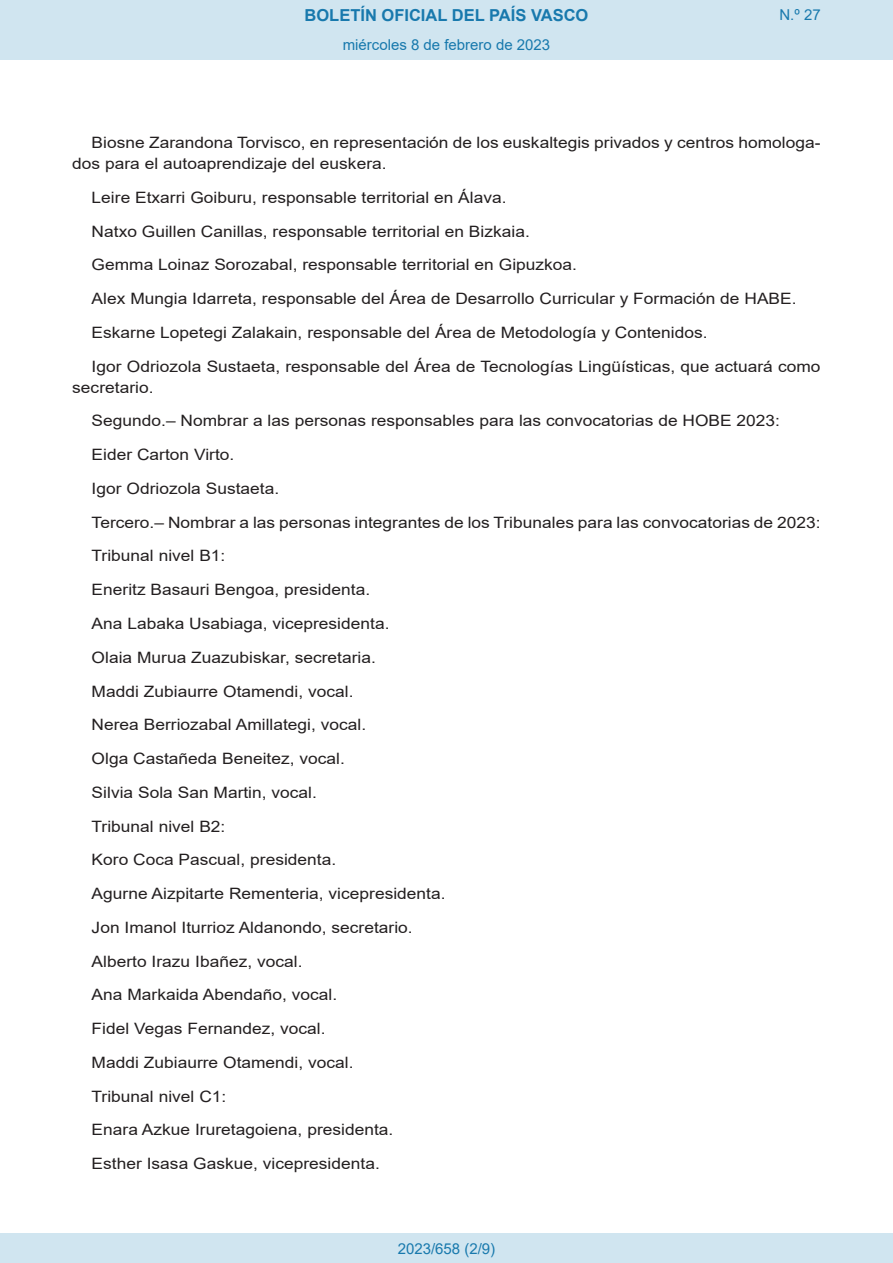
<style>
.page{position:relative;width:893px;height:1263px;background:#fff}
.page>*{position:absolute;margin:0;border:0;box-sizing:border-box;transform-origin:0 0}
.t1{font:700 16.5px "Arial";color:#1879ad}
.BOPVDetalle{font:15.6px/21px "Arial";color:#231f20;scale:1.11 1}
.Paginacion_Centro{font:15px "Arial";color:#1879ad}
</style>
<div class="page">
<div style="left:0;top:0;width:893px;height:60px;background:#d0e5f0"></div>
<div style="left:0;top:1233px;width:893px;height:30px;background:#d0e5f0"></div>
<p class="t1" style="left:305px;top:3px;width:285px">BOLETÍN OFICIAL DEL PAÍS VASCO</p>
<p class="Paginacion_Centro" style="left:343px;top:35px;width:209px">miércoles 8 de febrero de 2023</p>
<p class="Paginacion_Centro" style="left:779px;top:5px;width:43px">N.º 27</p>
<p class="BOPVDetalle" style="left:72px;top:132px;width:676px;text-indent:19px">Biosne Zarandona Torvisco, en representación de los euskaltegis privados y centros homologa&shy;dos para el autoaprendizaje del euskera.</p>
<p class="BOPVDetalle" style="left:92px;top:187px;width:375px">Leire Etxarri Goiburu, responsable territorial en Álava.</p>
<p class="BOPVDetalle" style="left:92px;top:221px;width:396px">Natxo Guillen Canillas, responsable territorial en Bizkaia.</p>
<p class="BOPVDetalle" style="left:92px;top:254px;width:439px">Gemma Loinaz Sorozabal, responsable territorial en Gipuzkoa.</p>
<p class="BOPVDetalle" style="left:92px;top:288px;width:637px">Alex Mungia Idarreta, responsable del Área de Desarrollo Curricular y Formación de HABE.</p>
<p class="BOPVDetalle" style="left:92px;top:322px;width:556px">Eskarne Lopetegi Zalakain, responsable del Área de Metodología y Contenidos.</p>
<p class="BOPVDetalle" style="left:72px;top:356px;width:676px;text-indent:19px">Igor Odriozola Sustaeta, responsable del Área de Tecnologías Lingüísticas, que actuará como secretario.</p>
<p class="BOPVDetalle" style="left:92px;top:410px;width:622px">Segundo.– Nombrar a las personas responsables para las convocatorias de HOBE 2023:</p>
<p class="BOPVDetalle" style="left:92px;top:444px;width:130px">Eider Carton Virto.</p>
<p class="BOPVDetalle" style="left:92px;top:478px;width:171px">Igor Odriozola Sustaeta.</p>
<p class="BOPVDetalle" style="left:92px;top:512px;width:658px">Tercero.– Nombrar a las personas integrantes de los Tribunales para las convocatorias de 2023:</p>
<p class="BOPVDetalle" style="left:92px;top:545px;width:122px">Tribunal nivel B1:</p>
<p class="BOPVDetalle" style="left:92px;top:579px;width:252px">Eneritz Basauri Bengoa, presidenta.</p>
<p class="BOPVDetalle" style="left:92px;top:613px;width:270px">Ana Labaka Usabiaga, vicepresidenta.</p>
<p class="BOPVDetalle" style="left:92px;top:647px;width:258px">Olaia Murua Zuazubiskar, secretaria.</p>
<p class="BOPVDetalle" style="left:92px;top:680px;width:238px">Maddi Zubiaurre Otamendi, vocal.</p>
<p class="BOPVDetalle" style="left:92px;top:714px;width:249px">Nerea Berriozabal Amillategi, vocal.</p>
<p class="BOPVDetalle" style="left:92px;top:748px;width:230px">Olga Castañeda Beneitez, vocal.</p>
<p class="BOPVDetalle" style="left:92px;top:782px;width:205px">Silvia Sola San Martin, vocal.</p>
<p class="BOPVDetalle" style="left:92px;top:815px;width:122px">Tribunal nivel B2:</p>
<p class="BOPVDetalle" style="left:92px;top:849px;width:222px">Koro Coca Pascual, presidenta.</p>
<p class="BOPVDetalle" style="left:92px;top:883px;width:320px">Agurne Aizpitarte Rementeria, vicepresidenta.</p>
<p class="BOPVDetalle" style="left:92px;top:917px;width:291px">Jon Imanol Iturrioz Aldanondo, secretario.</p>
<p class="BOPVDetalle" style="left:92px;top:950px;width:191px">Alberto Irazu Ibañez, vocal.</p>
<p class="BOPVDetalle" style="left:92px;top:984px;width:223px">Ana Markaida Abendaño, vocal.</p>
<p class="BOPVDetalle" style="left:92px;top:1018px;width:212px">Fidel Vegas Fernandez, vocal.</p>
<p class="BOPVDetalle" style="left:92px;top:1052px;width:238px">Maddi Zubiaurre Otamendi, vocal.</p>
<p class="BOPVDetalle" style="left:92px;top:1085px;width:123px">Tribunal nivel C1:</p>
<p class="BOPVDetalle" style="left:92px;top:1119px;width:273px">Enara Azkue Iruretagoiena, presidenta.</p>
<p class="BOPVDetalle" style="left:92px;top:1153px;width:261px">Esther Isasa Gaskue, vicepresidenta.</p>
<p class="Paginacion_Centro" style="left:398px;top:1238px;width:99px">2023/658 (2/9)</p>
</div>
